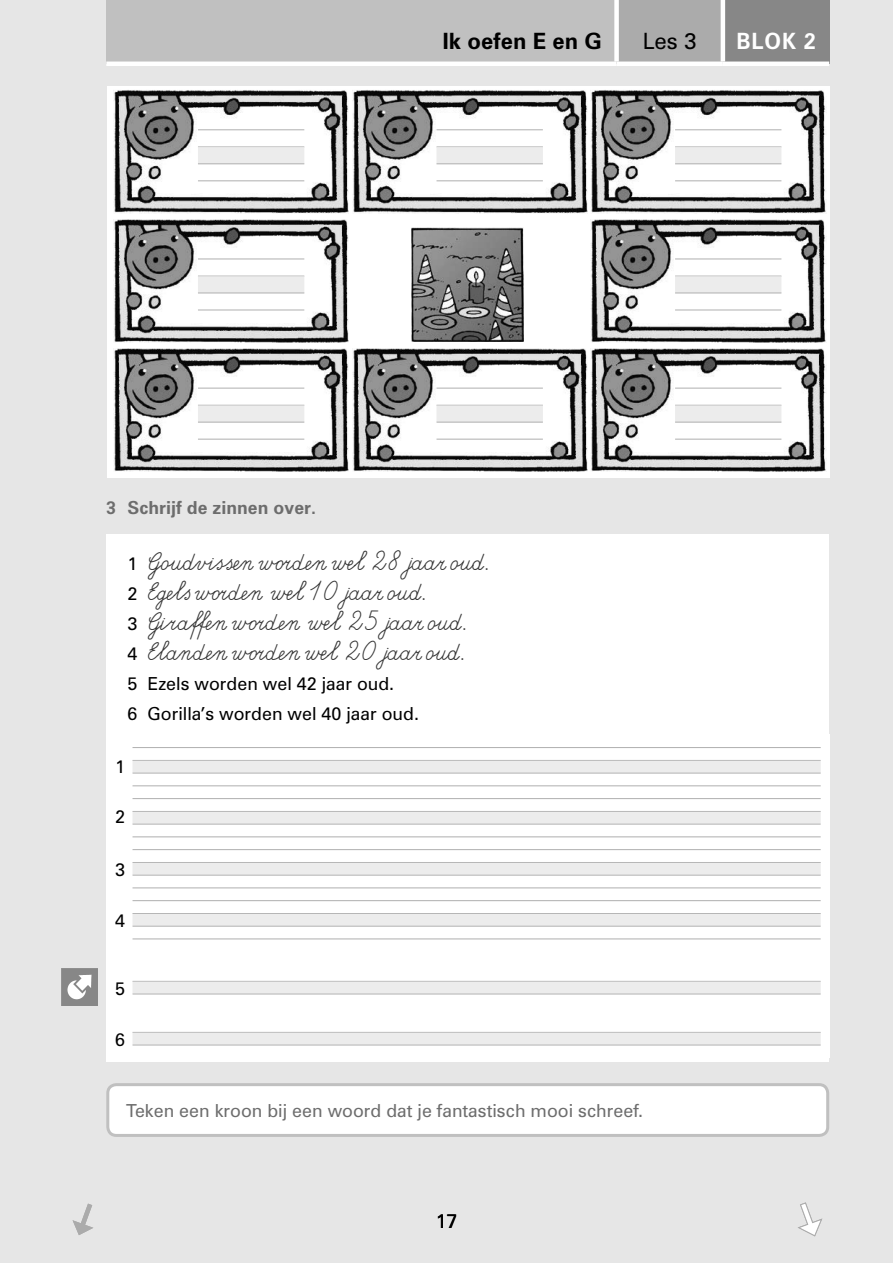
<style>
.page{position:relative;width:893px;height:1263px;background:#e6e6e6}
.page>*{position:absolute;margin:0;border:0;box-sizing:border-box;transform-origin:0 0}
.t1{font:700 22.5px "Zurich BT";color:#000}
.t2{font:700 22.5px "Zurich BT";color:#fff;scale:.95 1}
.t3{font:22.5px "Zurich BT";color:#000}
.t4{font:19.5px "Zurich BT";color:#000}
.t5{font:500 18px/30px "D'haese N Wmed";letter-spacing:-.07em;color:#363636}
.t6{font:18px/30px "Zurich BT";color:#000}
.t7{font:18px "Zurich BT";color:#6d6d6d}
.t8{font:700 18px "Zurich BT";color:#6d6d6d}
.s1{font-family:"Zurich BT";font-weight:400;color:#000}
.s2{font-family:"D'haese N Wextra";font-weight:400}
.s3{font-family:"D'haese N Wextra ZW";font-weight:400}
.s4{font-family:"D'haese N Wextra E";font-weight:400}
</style>
<div class="page">
<svg style="left:798px;top:1202px;width:25px;height:35px"></svg>
<svg style="left:73px;top:1203px;width:20px;height:32px"></svg>
<div style="left:106px;top:0;width:511px;height:64px;background:#c0c0c0"></div>
<div style="left:617px;top:0;width:106px;height:64px;background:#ababab"></div>
<div style="left:723px;top:0;width:106px;height:64px;background:#878787"></div>
<div style="left:614px;top:0;width:5px;height:62px;background:#fff"></div>
<hr style="left:721px;top:0;width:4px;height:62px;background:#fff">
<hr style="left:106px;top:62px;width:511px;height:4px;background:#fff">
<hr style="left:617px;top:62px;width:106px;height:4px;background:#fff">
<hr style="left:723px;top:62px;width:106px;height:4px;background:#fff">
<div style="left:106px;top:535px;width:723px;height:527px;background:#fff"></div>
<div style="left:107px;top:86px;width:723px;height:391px;background:#fff"></div>
<img style="left:412px;top:228px;width:112px;height:114px">
<hr style="left:133px;top:747px;width:688px;height:1px;background:#afafaf">
<hr style="left:133px;top:760px;width:688px;height:1px;background:#afafaf">
<div style="left:133px;top:761px;width:688px;height:12px;background:#ececec"></div>
<hr style="left:133px;top:773px;width:688px;height:1px;background:#afafaf">
<hr style="left:133px;top:785px;width:688px;height:1px;background:#afafaf">
<hr style="left:133px;top:798px;width:688px;height:1px;background:#afafaf">
<hr style="left:133px;top:811px;width:688px;height:1px;background:#afafaf">
<div style="left:133px;top:812px;width:688px;height:12px;background:#ececec"></div>
<hr style="left:133px;top:824px;width:688px;height:1px;background:#afafaf">
<hr style="left:133px;top:836px;width:688px;height:1px;background:#afafaf">
<hr style="left:133px;top:849px;width:688px;height:1px;background:#afafaf">
<hr style="left:133px;top:862px;width:688px;height:1px;background:#afafaf">
<div style="left:133px;top:863px;width:688px;height:12px;background:#ececec"></div>
<hr style="left:133px;top:875px;width:688px;height:1px;background:#afafaf">
<hr style="left:133px;top:887px;width:688px;height:1px;background:#afafaf">
<hr style="left:133px;top:900px;width:688px;height:1px;background:#afafaf">
<hr style="left:133px;top:913px;width:688px;height:1px;background:#afafaf">
<div style="left:133px;top:914px;width:688px;height:12px;background:#ececec"></div>
<hr style="left:133px;top:926px;width:688px;height:1px;background:#afafaf">
<hr style="left:133px;top:938px;width:688px;height:1px;background:#afafaf">
<hr style="left:133px;top:981px;width:688px;height:1px;background:#afafaf">
<div style="left:133px;top:982px;width:688px;height:12px;background:#ececec"></div>
<hr style="left:133px;top:994px;width:688px;height:1px;background:#afafaf">
<hr style="left:133px;top:1032px;width:688px;height:1px;background:#afafaf">
<div style="left:133px;top:1033px;width:688px;height:12px;background:#ececec"></div>
<hr style="left:133px;top:1045px;width:688px;height:1px;background:#afafaf">
<img style="left:61px;top:969px;width:37px;height:36px">
<img style="left:114px;top:90px;width:235px;height:123px">
<hr style="left:198px;top:129px;width:106px;height:1px;background:#afafaf">
<div style="left:198px;top:147px;width:106px;height:17px;background:#ececec"></div>
<hr style="left:198px;top:163px;width:106px;height:1px;background:#afafaf">
<hr style="left:198px;top:180px;width:106px;height:1px;background:#afafaf">
<img style="left:591px;top:90px;width:235px;height:123px">
<hr style="left:675px;top:129px;width:106px;height:1px;background:#afafaf">
<div style="left:675px;top:147px;width:106px;height:17px;background:#ececec"></div>
<hr style="left:675px;top:163px;width:106px;height:1px;background:#afafaf">
<hr style="left:675px;top:180px;width:106px;height:1px;background:#afafaf">
<img style="left:352px;top:90px;width:235px;height:123px">
<hr style="left:436px;top:129px;width:107px;height:1px;background:#afafaf">
<div style="left:436px;top:147px;width:107px;height:17px;background:#ececec"></div>
<hr style="left:436px;top:163px;width:107px;height:1px;background:#afafaf">
<hr style="left:436px;top:180px;width:107px;height:1px;background:#afafaf">
<img style="left:114px;top:219px;width:235px;height:123px">
<hr style="left:198px;top:259px;width:106px;height:1px;background:#afafaf">
<div style="left:198px;top:276px;width:106px;height:17px;background:#ececec"></div>
<hr style="left:198px;top:293px;width:106px;height:1px;background:#afafaf">
<hr style="left:198px;top:310px;width:106px;height:1px;background:#afafaf">
<img style="left:591px;top:219px;width:235px;height:123px">
<hr style="left:675px;top:259px;width:106px;height:1px;background:#afafaf">
<div style="left:675px;top:276px;width:106px;height:17px;background:#ececec"></div>
<hr style="left:675px;top:293px;width:106px;height:1px;background:#afafaf">
<hr style="left:675px;top:310px;width:106px;height:1px;background:#afafaf">
<img style="left:114px;top:348px;width:235px;height:123px">
<hr style="left:198px;top:388px;width:106px;height:1px;background:#afafaf">
<hr style="left:198px;top:405px;width:106px;height:1px;background:#afafaf">
<div style="left:198px;top:406px;width:106px;height:16px;background:#ececec"></div>
<hr style="left:198px;top:422px;width:106px;height:1px;background:#afafaf">
<hr style="left:198px;top:439px;width:106px;height:1px;background:#afafaf">
<img style="left:591px;top:348px;width:235px;height:123px">
<hr style="left:675px;top:388px;width:106px;height:1px;background:#afafaf">
<hr style="left:675px;top:405px;width:106px;height:1px;background:#afafaf">
<div style="left:675px;top:406px;width:106px;height:16px;background:#ececec"></div>
<hr style="left:675px;top:422px;width:106px;height:1px;background:#afafaf">
<hr style="left:675px;top:439px;width:106px;height:1px;background:#afafaf">
<img style="left:352px;top:348px;width:235px;height:123px">
<hr style="left:436px;top:388px;width:107px;height:1px;background:#afafaf">
<hr style="left:436px;top:405px;width:107px;height:1px;background:#afafaf">
<div style="left:436px;top:406px;width:107px;height:16px;background:#ececec"></div>
<hr style="left:436px;top:422px;width:107px;height:1px;background:#afafaf">
<hr style="left:436px;top:439px;width:107px;height:1px;background:#afafaf">
<div style="left:108px;top:1085px;width:720px;height:50px;background:#fff;border-radius:9px"></div>
<div style="left:106px;top:1083px;width:723px;height:54px;border:3px solid #c0c0c0;border-radius:9px"></div>
<p class="t1" style="left:442px;top:27px;width:161px">Ik oefen E en G</p>
<p class="t3" style="left:643px;top:27px;width:55px">Les 3</p>
<p class="t2" style="left:736px;top:27px;width:85px">BLOK 2</p>
<p class="t8" style="left:106px;top:496px;width:211px">3 Schrijf de zinnen over.</p>
<p class="t5" style="left:128px;top:548px;width:362px"><span class="s1">1</span> fioû<span class="s2">∂</span><span class="s3">º</span>isÒe<span class="s2">‹</span> ≠Œr<span class="s4">∂ê</span>£ w<span class="s2">Ò</span>à 28 Í<span class="s2">ææ</span><span class="s4">…</span> oû∆.<br><span class="s1">2</span> ∂<span class="s4">fiê</span>¬s ≠Œr<span class="s4">∂ê</span>£ w<span class="s2">Ò</span>à 10 Í<span class="s2">ææ</span><span class="s4">…</span> oû∆.<br><span class="s1">3</span> fii®aƒ<span class="s4">ƒê</span>£ ≠Œr<span class="s4">∂ê</span>£ w<span class="s2">Ò</span>à 25 Í<span class="s2">ææ</span><span class="s4">…</span> oû∆.<br><span class="s1">4</span> ∂¬<span class="s2">æ~</span><span class="s4">∂ê</span>£ ≠Œr<span class="s4">∂ê</span>£ w<span class="s2">Ò</span>à 20 Í<span class="s2">ææ</span><span class="s4">…</span> oû∆.</p>
<p class="t6" style="left:128px;top:668px;width:293px">5 Ezels worden wel 42 jaar oud.<br>6 Gorilla’s worden wel 40 jaar oud.</p>
<p class="t6" style="left:115px;top:752px;width:11px">1</p>
<p class="t6" style="left:115px;top:802px;width:11px">2</p>
<p class="t6" style="left:115px;top:854px;width:11px">3</p>
<p class="t6" style="left:115px;top:905px;width:11px">4</p>
<p class="t6" style="left:115px;top:973px;width:11px">5</p>
<p class="t6" style="left:115px;top:1024px;width:11px">6</p>
<p class="t7" style="left:126px;top:1099px;width:518px">Teken een kroon bij een woord dat je fantastisch mooi schreef.</p>
<p class="t4" style="left:436px;top:1209px;width:23px">17</p>
</div>
